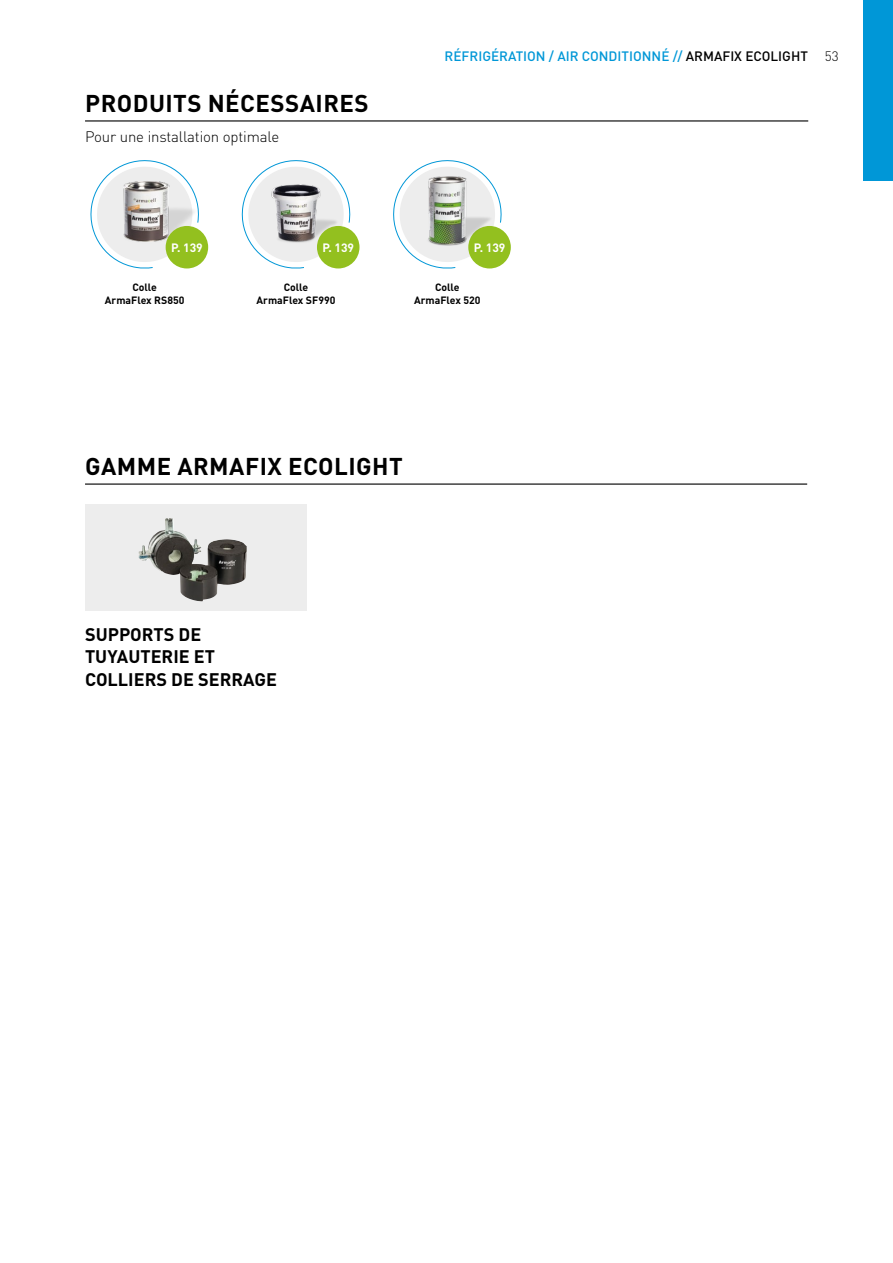
<style>
.page{position:relative;width:893px;height:1263px;background:#fff}
.page>*{position:absolute;margin:0;border:0;box-sizing:border-box;transform-origin:0 0}
.t1{font:700 24px "DIN Pro";letter-spacing:.02em;color:#000}
.t2{font:700 18px/22.5px "DIN Pro";color:#000}
.t3{font:300 15px "DIN Pro";letter-spacing:-.01em;color:#000}
.t4{font:500 13.5px "DIN Pro";color:#0097d7}
.t5{font:300 13.5px "DIN Pro";color:#000}
.t6{font:700 12px "DIN Pro";letter-spacing:-.01em;color:#fff}
.t7{font:700 10.5px/13.5px "DIN Pro";color:#000;text-align:center}
.s1{color:#000}
</style>
<div class="page">
<hr style="left:85px;top:483px;width:722px;height:2px;background:#000">
<div style="left:85px;top:504px;width:221px;height:107px;background:#ededed"></div>
<div style="left:863px;top:0;width:30px;height:180px;background:#0097d7"></div>
<img style="left:139px;top:518px;width:108px;height:83px">
<svg style="left:90px;top:160px;width:112px;height:108px"></svg>
<svg style="left:241px;top:160px;width:113px;height:108px"></svg>
<svg style="left:393px;top:160px;width:112px;height:108px"></svg>
<div style="left:468px;top:226px;width:43px;height:42px;background:#93c01f;border-radius:50%"></div>
<img style="left:92px;top:176px;width:108px;height:71px">
<img style="left:405px;top:169px;width:96px;height:83px">
<img style="left:248px;top:180px;width:97px;height:64px">
<hr style="left:85px;top:120px;width:723px;height:2px;background:#000">
<div style="left:166px;top:226px;width:42px;height:42px;background:#93c01f;border-radius:50%"></div>
<div style="left:317px;top:226px;width:42px;height:42px;background:#93c01f;border-radius:50%"></div>
<h1 class="t1" style="left:85px;top:83px;width:285px">PRODUITS NÉCESSAIRES</h1>
<h3 class="t3" style="left:85px;top:125px;width:196px">Pour une installation optimale</h3>
<p class="t4" style="left:445px;top:45px;width:365px">RÉFRIGÉRATION / AIR CONDITIONNÉ // <span class="s1">ARMAFIX ECOLIGHT</span></p>
<p class="t5" style="left:825px;top:45px;width:15px">53</p>
<p class="t6" style="left:171px;top:237px;width:33px">P. 139</p>
<p class="t6" style="left:323px;top:237px;width:33px">P. 139</p>
<p class="t6" style="left:474px;top:237px;width:33px">P. 139</p>
<p class="t7" style="left:105px;top:279px;width:81px">Colle<br>ArmaFlex RS850</p>
<p class="t7" style="left:257px;top:279px;width:80px">Colle<br>ArmaFlex SF990</p>
<p class="t7" style="left:414px;top:279px;width:68px">Colle<br>ArmaFlex 520</p>
<h1 class="t1" style="left:85px;top:446px;width:319px">GAMME ARMAFIX ECOLIGHT</h1>
<h2 class="t2" style="left:85px;top:621px;width:194px">SUPPORTS DE<br>TUYAUTERIE ET<br>COLLIERS DE SERRAGE</h2>
</div>
